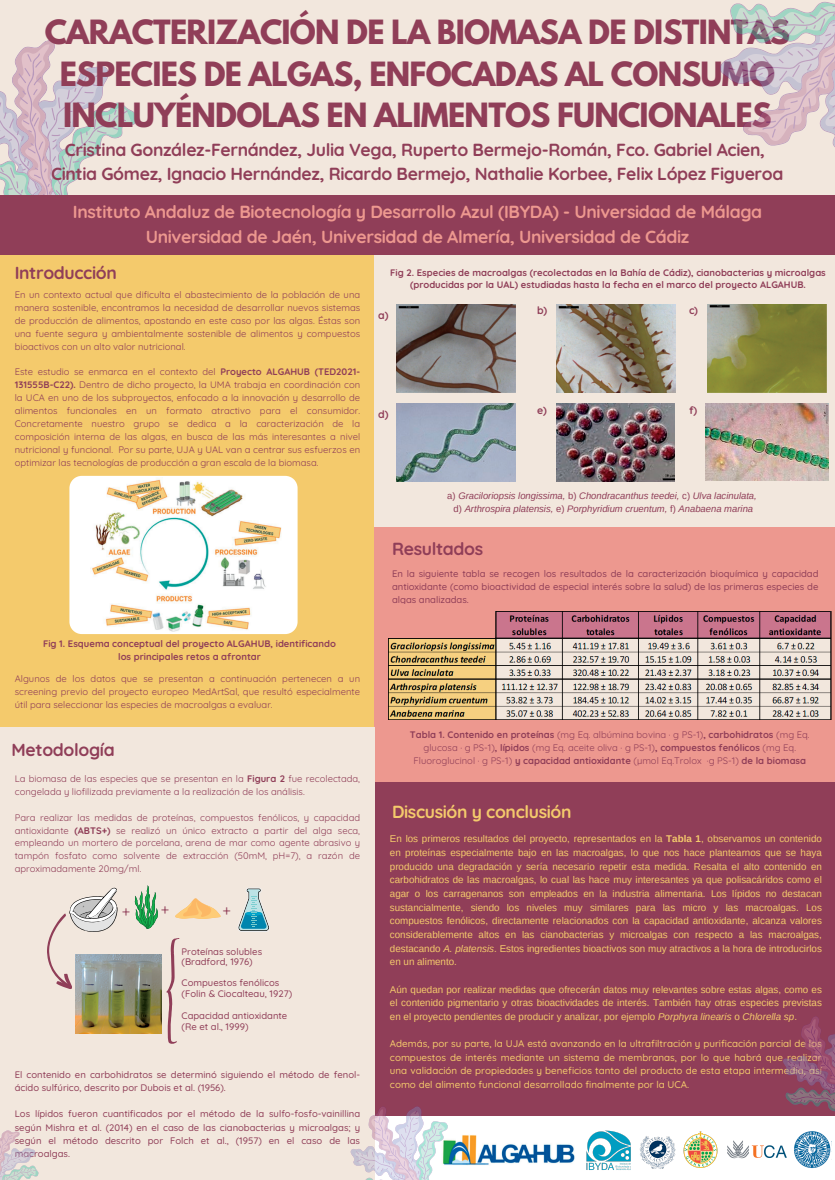
<style>
.page{position:relative;width:835px;height:1180px;background:#fff}
.page>*{position:absolute;margin:0;border:0;box-sizing:border-box;transform-origin:0 0}
.t1{font:700 29.61px/41.2px "League Spartan";letter-spacing:-.025em;color:#903e58;text-align:center}
.t2{font:700 17.5px "Quicksand";letter-spacing:-.02em;color:#903e58}
.t3{font:700 17.5px "Quicksand";letter-spacing:-.02em;color:#ed988f}
.t4{font:700 17.5px "Quicksand";letter-spacing:-.02em;color:#f4ca6c}
.t5{font:15.22px "Quicksand";color:#903e58}
.t6{font:700 10.5px "Quicksand";color:#903e58}
.t7{font:9.8px/13.6px "Arimo";color:#f4ca6c;text-align:justify}
.t8{font:500 9.8px/13.6px "Quicksand";color:#f4ca6c;text-align:justify}
.t9{font:9.45px/12.8px "Quicksand";color:#903e58;text-align:justify}
.t10{font:500 9.45px/13.1px "Quicksand";color:#903e58;text-align:justify}
.t11{font:700 9.45px/12.8px "Quicksand";color:#903e58;text-align:center}
.t12{font:italic 9.45px "Arimo";color:#903e58}
.s1{font-weight:700}
.s2{font-style:normal}
.s3{font-style:italic}
</style>
<div class="page">
<div style="left:0;top:0;width:834px;height:1180px;background:#f4ca6c"></div>
<div style="left:0;top:0;width:834px;height:209px;background:#f2e7dd"></div>
<svg style="left:0;top:40px;width:152px;height:156px"></svg>
<div style="left:374px;top:521px;width:460px;height:379px;background:#ed988f"></div>
<div style="left:374px;top:783px;width:460px;height:336px;background:#903e58"></div>
<div style="left:0;top:1116px;width:834px;height:64px;background:#fff"></div>
<div style="left:0;top:727px;width:374px;height:453px;background:#f2e7dd"></div>
<div style="left:374px;top:248px;width:460px;height:279px;background:#f2e7dd"></div>
<div style="left:0;top:196px;width:834px;height:59px;background:#903e58"></div>
<img style="left:396px;top:304px;width:119px;height:88px">
<img style="left:557px;top:304px;width:118px;height:88px">
<img style="left:707px;top:304px;width:119px;height:88px">
<img style="left:396px;top:404px;width:119px;height:77px">
<img style="left:556px;top:404px;width:118px;height:77px">
<img style="left:705px;top:403px;width:123px;height:77px">
<svg style="left:720px;top:0;width:115px;height:163px"></svg>
<img style="left:586px;top:1130px;width:45px;height:40px">
<img style="left:640px;top:1136px;width:35px;height:33px">
<img style="left:683px;top:1131px;width:35px;height:37px">
<img style="left:794px;top:1146px;width:37px;height:22px">
<img style="left:727px;top:1140px;width:60px;height:19px">
<img style="left:388px;top:612px;width:442px;height:108px">
<svg style="left:135px;top:885px;width:23px;height:44px"></svg>
<svg style="left:175px;top:898px;width:45px;height:21px"></svg>
<svg style="left:238px;top:888px;width:32px;height:44px"></svg>
<img style="left:75px;top:955px;width:86px;height:78px">
<svg style="left:166px;top:938px;width:13px;height:106px"></svg>
<svg style="left:47px;top:887px;width:70px;height:102px"></svg>
<img style="left:479px;top:1144px;width:96px;height:21px">
<svg style="left:350px;top:1104px;width:129px;height:76px"></svg>
<img style="left:69px;top:476px;width:228px;height:158px">
<svg style="left:0;top:1130px;width:39px;height:50px"></svg>
<svg style="left:778px;top:1015px;width:57px;height:131px"></svg>
<div style="left:378px;top:604px;width:116px;height:34px;background:#ed988f"></div>
<p class="t1" style="left:45px;top:16px;width:746px">CARACTERIZACIÓN DE LA BIOMASA DE DISTINTAS<br>ESPECIES DE ALGAS, ENFOCADAS AL CONSUMO<br>INCLUYÉNDOLAS EN ALIMENTOS FUNCIONALES</p>
<p class="t2" style="left:65px;top:139px;width:701px">Cristina González-Fernández, Julia Vega, Ruperto Bermejo-Román, Fco. Gabriel Acien,</p>
<p class="t2" style="left:51px;top:163px;width:733px">Cintia Gómez, Ignacio Hernández, Ricardo Bermejo, Nathalie Korbee, Felix López Figueroa</p>
<p class="t3" style="left:73px;top:201px;width:690px">Instituto Andaluz de Biotecnología y Desarrollo Azul (IBYDA) - Universidad de Málaga</p>
<p class="t3" style="left:146px;top:225px;width:545px">Universidad de Jaén, Universidad de Almería, Universidad de Cádiz</p>
<p class="t2" style="left:15px;top:261px;width:103px">Introducción</p>
<p class="t11" style="left:390px;top:266px;width:437px">Fig 2. Especies de macroalgas (recolectadas en la Bahía de Cádiz), cianobacterias y microalgas (producidas por la UAL) estudiadas hasta la fecha en el marco del proyecto ALGAHUB.</p>
<p class="t9" style="left:15px;top:288px;width:347px">En un contexto actual que dificulta el abastecimiento de la población de una manera sostenible, encontramos la necesidad de desarrollar nuevos sistemas de producción de alimentos, apostando en este caso por las algas. Éstas son una fuente segura y ambientalmente sostenible de alimentos y compuestos bioactivos con un alto valor nutricional.</p>
<p class="t9" style="left:15px;top:365px;width:347px">Este estudio se enmarca en el contexto del <span class="s1">Proyecto ALGAHUB (TED2021- 131555B-C22).</span> Dentro de dicho proyecto, la UMA trabaja en coordinación con la UCA en uno de los subproyectos, enfocado a la innovación y desarrollo de alimentos funcionales en un formato atractivo para el consumidor.<br>Concretamente nuestro grupo se dedica a la caracterización de la composición interna de las algas, en busca de las más interesantes a nivel nutricional y funcional. Por su parte, UJA y UAL van a centrar sus esfuerzos en optimizar las tecnologías de producción a gran escala de la biomasa.</p>
<p class="t6" style="left:537px;top:304px;width:12px">b)</p>
<p class="t6" style="left:689px;top:304px;width:10px">c)</p>
<p class="t6" style="left:378px;top:308px;width:12px">a)</p>
<p class="t6" style="left:378px;top:408px;width:12px">d)</p>
<p class="t6" style="left:537px;top:404px;width:11px">e)</p>
<p class="t6" style="left:689px;top:403px;width:10px">f)</p>
<p class="t12" style="left:447px;top:490px;width:311px"><span class="s2">a)</span> Graciloriopsis longissima, <span class="s2">b)</span> Chondracanthus teedei, <span class="s2">c)</span> Ulva lacinulata,</p>
<p class="t12" style="left:453px;top:503px;width:301px"><span class="s2">d)</span> Arthrospira platensis, <span class="s2">e)</span> Porphyridium cruentum, <span class="s2">f)</span> Anabaena marina</p>
<p class="t11" style="left:43px;top:637px;width:294px">Fig 1. Esquema conceptual del proyecto ALGAHUB, identificando los principales retos a afrontar</p>
<p class="t9" style="left:15px;top:672px;width:347px">Algunos de los datos que se presentan a continuación pertenecen a un screening previo del proyecto europeo MedArtSal, que resultó especialmente útil para seleccionar las especies de macroalgas a evaluar.</p>
<p class="t2" style="left:12px;top:739px;width:105px">Metodología</p>
<p class="t9" style="left:15px;top:772px;width:347px">La biomasa de las especies que se presentan en la <span class="s1">Figura 2</span> fue recolectada, congelada y liofilizada previamente a la realización de los análisis.</p>
<p class="t9" style="left:15px;top:811px;width:347px">Para realizar las medidas de proteínas, compuestos fenólicos, y capacidad antioxidante <span class="s1">(ABTS+)</span> se realizó un único extracto a partir del alga seca, empleando un mortero de porcelana, arena de mar como agente abrasivo y tampón fosfato como solvente de extracción (50mM, pH=7), a razón de aproximadamente 20mg/ml.</p>
<p class="t5" style="left:122px;top:901px;width:10px">+</p>
<p class="t5" style="left:161px;top:900px;width:10px">+</p>
<p class="t5" style="left:222px;top:901px;width:10px">+</p>
<p class="t10" style="left:181px;top:944px;width:82px">Proteínas solubles</p>
<p class="t10" style="left:181px;top:955px;width:73px">(Bradford, 1976)</p>
<p class="t10" style="left:181px;top:976px;width:99px">Compuestos fenólicos</p>
<p class="t10" style="left:181px;top:987px;width:112px">(Folin &amp; Ciocalteau, 1927)</p>
<p class="t10" style="left:181px;top:1009px;width:107px">Capacidad antioxidante</p>
<p class="t10" style="left:181px;top:1020px;width:68px">(Re et al., 1999)</p>
<p class="t10" style="left:15px;top:1068px;width:347px">El contenido en carbohidratos se determinó siguiendo el método de fenol&shy;ácido sulfúrico, descrito por Dubois et al. (1956).</p>
<p class="t10" style="left:15px;top:1107px;width:347px">Los lípidos fueron cuantificados por el método de la sulfo-fosfo-vainillina según Mishra et al. (2014) en el caso de las cianobacterias y microalgas; y según el método descrito por Folch et al., (1957) en el caso de las macroalgas.</p>
<p class="t2" style="left:392px;top:537px;width:93px">Resultados</p>
<p class="t10" style="left:392px;top:567px;width:428px">En la siguiente tabla se recogen los resultados de la caracterización bioquímica y capacidad antioxidante (como bioactividad de especial interés sobre la salud) de las primeras especies de algas analizadas.</p>
<p class="t9" style="left:410px;top:728px;width:401px;text-align:center"><span class="s1">Tabla 1. Contenido en proteínas</span> (mg Eq. albúmina bovina · g PS-1)<span class="s1">, carbohidratos</span> (mg Eq. glucosa · g PS-1)<span class="s1">, lípidos</span> (mg Eq. aceite oliva · g PS-1)<span class="s1">, compuestos fenólicos</span> (mg Eq.<br>Fluoroglucinol · g PS-1) <span class="s1">y capacidad antioxidante</span> (µmol Eq.Trolox ·g PS-1) <span class="s1">de la biomasa</span></p>
<p class="t4" style="left:392px;top:800px;width:181px">Discusión y conclusión</p>
<p class="t7" style="left:390px;top:832px;width:433px">En los primeros resultados del proyecto, representados en la <span class="s1">Tabla 1</span>, observamos un contenido en proteínas especialmente bajo en las macroalgas, lo que nos hace plantearnos que se haya producido una degradación y sería necesario repetir esta medida. Resalta el alto contenido en carbohidratos de las macroalgas, lo cual las hace muy interesantes ya que polisacáridos como el agar o los carragenanos son empleados en la industria alimentaria. Los lípidos no destacan sustancialmente, siendo los niveles muy similares para las micro y las macroalgas. Los compuestos fenólicos, directamente relacionados con la capacidad antioxidante, alcanza valores considerablemente altos en las cianobacterias y microalgas con respecto a las macroalgas, destacando <span class="s3">A. platensis</span>. Estos ingredientes bioactivos son muy atractivos a la hora de introducirlos en un alimento.</p>
<p class="t7" style="left:390px;top:982px;width:433px">Aún quedan por realizar medidas que ofrecerán datos muy relevantes sobre estas algas, como es el contenido pigmentario y otras bioactividades de interés. También hay otras especies previstas en el proyecto pendientes de producir y analizar, por ejemplo <span class="s3">Porphyra linearis</span> o <span class="s3">Chlorella sp</span>.</p>
<p class="t8" style="left:390px;top:1036px;width:433px">Además, por su parte, la UJA está avanzando en la ultrafiltración y purificación parcial de los compuestos de interés mediante un sistema de membranas, por lo que habrá que realizar una validación de propiedades y beneficios tanto del producto de esta etapa intermedia, así como del alimento funcional desarrollado finalmente por la UCA.</p>
</div>
